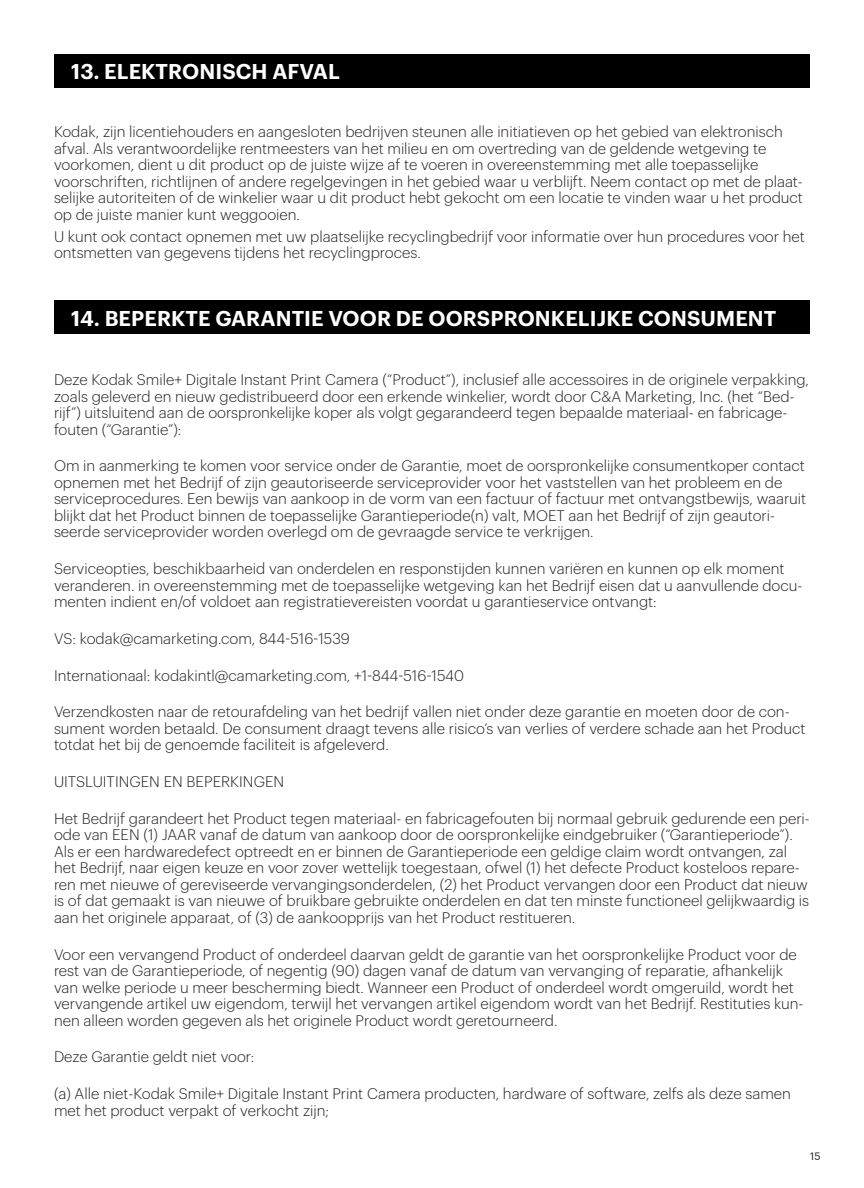
<style>
.page{position:relative;width:864px;height:1188px;background:#fff}
.page>*{position:absolute;margin:0;border:0;box-sizing:border-box;transform-origin:0 0}
.t1{font:600 21px "Graphik";letter-spacing:.005em;color:#fff}
.t2{font:300 15px/16.5px "Graphik";color:#231f20}
.t3{font:10.5px "Graphik";color:#231f20}
</style>
<div class="page">
<div style="left:54px;top:54px;width:756px;height:34px;background:#000001"></div>
<div style="left:54px;top:300px;width:756px;height:34px;background:#000001"></div>
<h1 class="t1" style="left:71px;top:56px;width:270px">13. ELEKTRONISCH AFVAL</h1>
<p class="t2" style="left:54px;top:123px;width:751px">Kodak, zijn licentiehouders en aangesloten bedrijven steunen alle initiatieven op het gebied van elektronisch afval. Als verantwoordelijke rentmeesters van het milieu en om overtreding van de geldende wetgeving te voorkomen, dient u dit product op de juiste wijze af te voeren in overeenstemming met alle toepasselijke voorschriften, richtlijnen of andere regelgevingen in het gebied waar u verblijft. Neem contact op met de plaat&shy;selijke autoriteiten of de winkelier waar u dit product hebt gekocht om een locatie te vinden waar u het product op de juiste manier kunt weggooien.</p>
<p class="t2" style="left:54px;top:227px;width:752px">U kunt ook contact opnemen met uw plaatselijke recyclingbedrijf voor informatie over hun procedures voor het ontsmetten van gegevens tijdens het recyclingproces.</p>
<h1 class="t1" style="left:71px;top:302px;width:707px">14. BEPERKTE GARANTIE VOOR DE OORSPRONKELIJKE CONSUMENT</h1>
<p class="t2" style="left:54px;top:370px;width:757px">Deze Kodak Smile+ Digitale Instant Print Camera (“Product”), inclusief alle accessoires in de originele verpakking, zoals geleverd en nieuw gedistribueerd door een erkende winkelier, wordt door C&amp;A Marketing, Inc. (het “Bed&shy;rijf”) uitsluitend aan de oorspronkelijke koper als volgt gegarandeerd tegen bepaalde materiaal- en fabricage&shy;fouten (“Garantie”):</p>
<p class="t2" style="left:54px;top:457px;width:754px">Om in aanmerking te komen voor service onder de Garantie, moet de oorspronkelijke consumentkoper contact opnemen met het Bedrijf of zijn geautoriseerde serviceprovider voor het vaststellen van het probleem en de serviceprocedures. Een bewijs van aankoop in de vorm van een factuur of factuur met ontvangstbewijs, waaruit blijkt dat het Product binnen de toepasselijke Garantieperiode(n) valt, MOET aan het Bedrijf of zijn geautori&shy;seerde serviceprovider worden overlegd om de gevraagde service te verkrijgen.</p>
<p class="t2" style="left:54px;top:559px;width:750px">Serviceopties, beschikbaarheid van onderdelen en responstijden kunnen variëren en kunnen op elk moment veranderen. in overeenstemming met de toepasselijke wetgeving kan het Bedrijf eisen dat u aanvullende docu&shy;menten indient en/of voldoet aan registratievereisten voordat u garantieservice ontvangt:</p>
<p class="t2" style="left:54px;top:629px;width:297px">VS: kodak@camarketing.com, 844-516-1539</p>
<p class="t2" style="left:54px;top:666px;width:411px">Internationaal: kodakintl@camarketing.com, +1-844-516-1540</p>
<p class="t2" style="left:54px;top:703px;width:753px">Verzendkosten naar de retourafdeling van het bedrijf vallen niet onder deze garantie en moeten door de con&shy;sument worden betaald. De consument draagt tevens alle risico’s van verlies of verdere schade aan het Product totdat het bij de genoemde faciliteit is afgeleverd.</p>
<p class="t2" style="left:54px;top:772px;width:232px">UITSLUITINGEN EN BEPERKINGEN</p>
<p class="t2" style="left:54px;top:809px;width:757px">Het Bedrijf garandeert het Product tegen materiaal- en fabricagefouten bij normaal gebruik gedurende een peri&shy;ode van EEN (1) JAAR vanaf de datum van aankoop door de oorspronkelijke eindgebruiker (“Garantieperiode”).<br>Als er een hardwaredefect optreedt en er binnen de Garantieperiode een geldige claim wordt ontvangen, zal het Bedrijf, naar eigen keuze en voor zover wettelijk toegestaan, ofwel (1) het defecte Product kosteloos repare&shy;ren met nieuwe of gereviseerde vervangingsonderdelen, (2) het Product vervangen door een Product dat nieuw is of dat gemaakt is van nieuwe of bruikbare gebruikte onderdelen en dat ten minste functioneel gelijkwaardig is aan het originele apparaat, of (3) de aankoopprijs van het Product restitueren.</p>
<p class="t2" style="left:54px;top:945px;width:751px">Voor een vervangend Product of onderdeel daarvan geldt de garantie van het oorspronkelijke Product voor de rest van de Garantieperiode, of negentig (90) dagen vanaf de datum van vervanging of reparatie, afhankelijk van welke periode u meer bescherming biedt. Wanneer een Product of onderdeel wordt omgeruild, wordt het vervangende artikel uw eigendom, terwijl het vervangen artikel eigendom wordt van het Bedrijf. Restituties kun&shy;nen alleen worden gegeven als het originele Product wordt geretourneerd.</p>
<p class="t2" style="left:54px;top:1048px;width:202px">Deze Garantie geldt niet voor:</p>
<p class="t2" style="left:54px;top:1084px;width:738px">(a) Alle niet-Kodak Smile+ Digitale Instant Print Camera producten, hardware of software, zelfs als deze samen met het product verpakt of verkocht zijn;</p>
<p class="t3" style="left:810px;top:1149px;width:12px">15</p>
</div>
